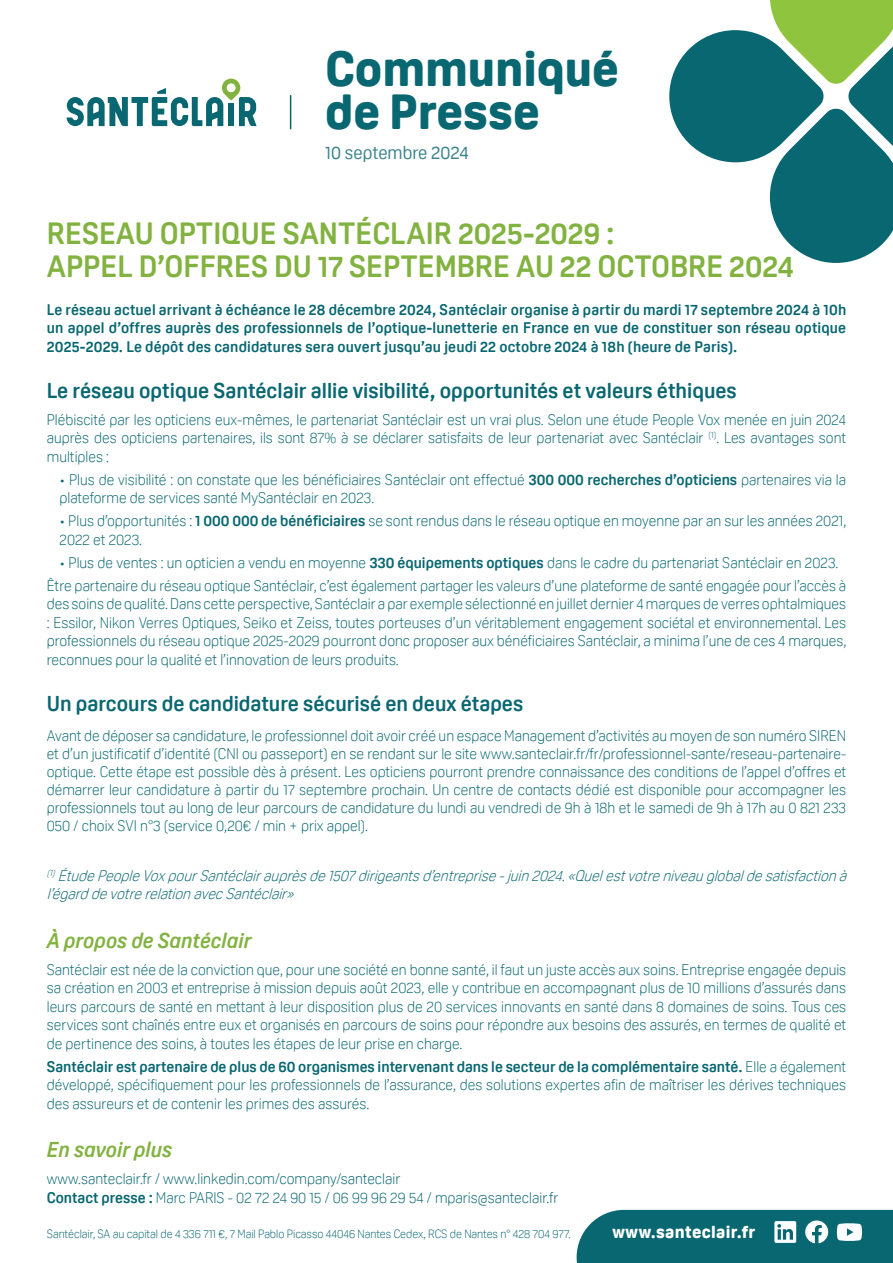
<style>
.page{position:relative;width:893px;height:1263px;background:#fff}
.page>*{position:absolute;margin:0;border:0;box-sizing:border-box;transform-origin:0 0}
.t1{font:800 48.15px/43.3px "Oscine";color:#096771}
.t2{font:700 30px/33px "Oscine";color:#82b23f}
.t3{font:700 21px "Oscine";color:#096771}
.t4{font:italic 700 21px "Oscine";color:#82b23f}
.t5{font:18px "Oscine";color:#3c848c}
.t6{font:800 16.95px "Oscine";letter-spacing:.02em;color:#fff}
.t7{font:300 15px/18.6px "Oscine";color:#096771;text-align:justify}
.t8{font:700 15px/18.6px "Oscine";letter-spacing:.01em;color:#096771;text-align:justify}
.t9{font:italic 300 15px/18.6px "Oscine";color:#096771}
.t10{font:300 11.7px "Oscine";letter-spacing:-.005em;color:#096771}
.s1{font-weight:700}
</style>
<div class="page">
<svg style="left:669px;top:0;width:224px;height:263px"></svg>
<svg style="left:577px;top:1210px;width:316px;height:53px;background:#20757e"></svg>
<svg style="left:67px;top:79px;width:190px;height:47px"></svg>
<hr style="left:290px;top:95px;width:1px;height:34px;background:#096771">
<h1 class="t1" style="left:325px;top:47px;width:295px">Communiqué de Presse</h1>
<p class="t5" style="left:325px;top:142px;width:145px">10 septembre 2024</p>
<h2 class="t2" style="left:47px;top:217px;width:749px">RESEAU OPTIQUE SANTÉCLAIR 2025-2029 :<br>APPEL D’OFFRES DU 17 SEPTEMBRE AU 22 OCTOBRE 2024</h2>
<p class="t8" style="left:47px;top:300px;width:801px">Le réseau actuel arrivant à échéance le 28 décembre 2024, Santéclair organise à partir du mardi 17 septembre 2024 à 10h un appel d’offres auprès des professionnels de l’optique-lunetterie en France en vue de constituer son réseau optique 2025-2029. Le dépôt des candidatures sera ouvert jusqu’au jeudi 22 octobre 2024 à 18h (heure de Paris).</p>
<h3 class="t3" style="left:47px;top:378px;width:692px">Le réseau optique Santéclair allie visibilité, opportunités et valeurs éthiques</h3>
<p class="t7" style="left:47px;top:410px;width:801px">Plébiscité par les opticiens eux-mêmes, le partenariat Santéclair est un vrai plus. Selon une étude People Vox menée en juin 2024 auprès des opticiens partenaires, ils sont 87% à se déclarer satisfaits de leur partenariat avec Santéclair <sup>(1)</sup>. Les avantages sont multiples :</p>
<p class="t7" style="left:60px;top:470px;width:788px">• Plus de visibilité : on constate que les bénéficiaires Santéclair ont effectué <span class="s1">300 000 recherches d’opticiens</span> partenaires via la plateforme de services santé MySantéclair en 2023.</p>
<p class="t7" style="left:60px;top:512px;width:788px">• Plus d’opportunités : <span class="s1">1 000 000 de bénéficiaires</span> se sont rendus dans le réseau optique en moyenne par an sur les années 2021,<br>2022 et 2023.</p>
<p class="t7" style="left:47px;top:551px;width:801px;line-height:22.8px;text-align:center">• Plus de ventes : un opticien a vendu en moyenne <span class="s1">330 équipements optiques</span> dans le cadre du partenariat Santéclair en 2023.<br>Être partenaire du réseau optique Santéclair, c’est également partager les valeurs d’une plateforme de santé engagée pour l’accès à</p>
<p class="t7" style="left:47px;top:595px;width:801px">des soins de qualité. Dans cette perspective, Santéclair a par exemple sélectionné en juillet dernier 4 marques de verres ophtalmiques : Essilor, Nikon Verres Optiques, Seiko et Zeiss, toutes porteuses d’un véritablement engagement sociétal et environnemental. Les professionnels du réseau optique 2025-2029 pourront donc proposer aux bénéficiaires Santéclair, a minima l’une de ces 4 marques, reconnues pour la qualité et l’innovation de leurs produits.</p>
<h3 class="t3" style="left:47px;top:691px;width:478px">Un parcours de candidature sécurisé en deux étapes</h3>
<p class="t7" style="left:47px;top:727px;width:801px;line-height:18px">Avant de déposer sa candidature, le professionnel doit avoir créé un espace Management d’activités au moyen de son numéro SIREN et d’un justificatif d’identité (CNI ou passeport) en se rendant sur le site www.santeclair.fr/fr/professionnel-sante/reseau-partenaire&shy;optique. Cette étape est possible dès à présent. Les opticiens pourront prendre connaissance des conditions de l’appel d’offres et démarrer leur candidature à partir du 17 septembre prochain. Un centre de contacts dédié est disponible pour accompagner les professionnels tout au long de leur parcours de candidature du lundi au vendredi de 9h à 18h et le samedi de 9h à 17h au 0 821 233<br>050 / choix SVI n°3 (service 0,20€ / min + prix appel).</p>
<p class="t9" style="left:47px;top:866px;width:805px"><sup>(1)</sup> ÉtudePeopleVoxpourSantéclairauprèsde1507dirigeantsd’entreprise-juin2024.«Quelestvotreniveauglobaldesatisfactionà l’égarddevotrerelationavecSantéclair»</p>
<h3 class="t4" style="left:47px;top:928px;width:206px">À propos de Santéclair</h3>
<p class="t7" style="left:47px;top:960px;width:801px">Santéclair est née de la conviction que, pour une société en bonne santé, il faut un juste accès aux soins. Entreprise engagée depuis sa création en 2003 et entreprise à mission depuis août 2023, elle y contribue en accompagnant plus de 10 millions d’assurés dans leurs parcours de santé en mettant à leur disposition plus de 20 services innovants en santé dans 8 domaines de soins. Tous ces services sont chaînés entre eux et organisés en parcours de soins pour répondre aux besoins des assurés, en termes de qualité et de pertinence des soins, à toutes les étapes de leur prise en charge.</p>
<p class="t7" style="left:47px;top:1057px;width:801px"><span class="s1">Santéclair est partenaire de plus de 60 organismes intervenant dans le secteur de la complémentaire santé.</span> Elle a également développé, spécifiquement pour les professionnels de l’assurance, des solutions expertes afin de maîtriser les dérives techniques des assureurs et de contenir les primes des assurés.</p>
<h3 class="t4" style="left:47px;top:1138px;width:127px">En savoir plus</h3>
<p class="t7" style="left:47px;top:1170px;width:513px">www.santeclair.fr / www.linkedin.com/company/santeclair<br><span class="s1">Contact presse :</span> Marc PARIS - 02 72 24 90 15 / 06 99 96 29 54 / mparis@santeclair.fr</p>
<p class="t10" style="left:47px;top:1227px;width:525px">Santéclair, SA au capital de 4 336 711 €, 7 Mail Pablo Picasso 44046 Nantes Cedex, RCS de Nantes n° 428 704 977.</p>
<p class="t6" style="left:612px;top:1222px;width:144px">www.santeclair.fr</p>
</div>
